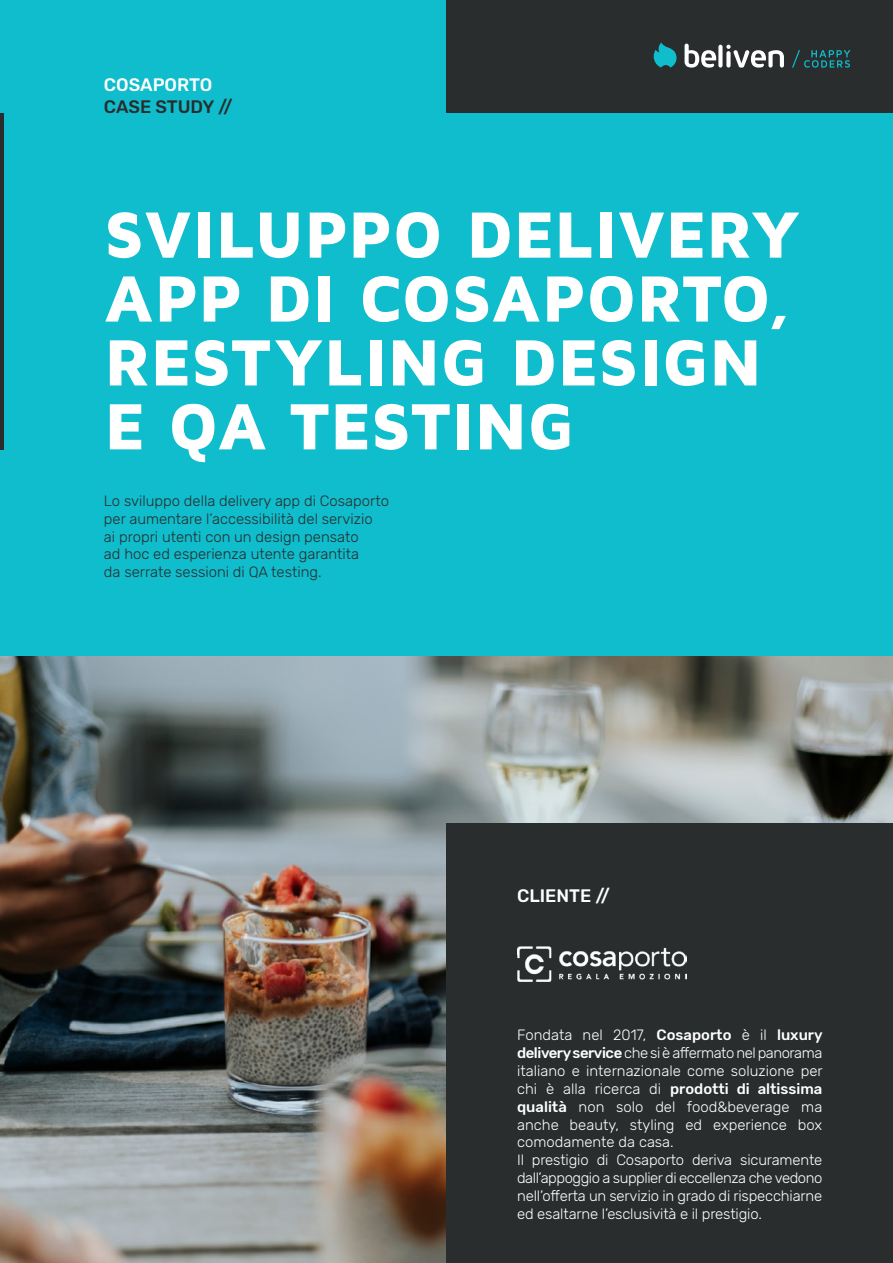
<style>
.page{position:relative;width:893px;height:1263px;background:#0fbdcc}
.page>*{position:absolute;margin:0;border:0;box-sizing:border-box;transform-origin:0 0}
.t1{font:900 67.65px/63.9px "Maven Pro";letter-spacing:-.005em;color:#fff}
.t2{font:500 18px "Rubik";color:#fff}
.t3{font:500 18px "Rubik";letter-spacing:-.01em;color:#292d2e}
.t4{font:300 14.85px/17.9px "Rubik";letter-spacing:-.01em;color:#fff}
.t5{font:300 14.85px/17.9px "Rubik";color:#292d2e}
.s1{font-weight:500}
</style>
<div class="page">
<div style="left:446px;top:0;width:447px;height:113px;background:#292d2e"></div>
<svg style="left:654px;top:43px;width:22px;height:25px"></svg>
<svg style="left:718px;top:45px;width:4px;height:23px"></svg>
<svg style="left:726px;top:45px;width:58px;height:23px"></svg>
<svg style="left:792px;top:50px;width:58px;height:18px"></svg>
<svg style="left:685px;top:44px;width:31px;height:24px"></svg>
<img style="left:0;top:656px;width:893px;height:607px">
<hr style="left:0;top:113px;width:4px;height:336px;background:#292d2e">
<div style="left:446px;top:823px;width:447px;height:440px;background:#292d2e"></div>
<img style="left:517px;top:947px;width:170px;height:34px">
<p class="t2" style="left:104px;top:74px;width:110px">COSAPORTO</p>
<p class="t3" style="left:104px;top:96px;width:130px">CASE STUDY //</p>
<h1 class="t1" style="left:104px;top:203px;width:698px">SVILUPPO DELIVERY<br>APP DI COSAPORTO,<br>RESTYLING DESIGN<br>E QA TESTING</h1>
<p class="t5" style="left:104px;top:492px;width:287px">Lo sviluppo della delivery app di Cosaporto per aumentare l’accessibilità del servizio<br>ai propri utenti con un design pensato<br>ad hoc ed esperienza utente garantita<br>da serrate sessioni di QA testing.</p>
<p class="t2" style="left:517px;top:885px;width:94px">CLIENTE //</p>
<p class="t4" style="left:517px;top:1026px;width:307px">Fondata nel 2017, <span class="s1">Cosaporto</span> è il <span class="s1">luxury delivery service</span> che si è affermato nel panorama italiano e internazionale come soluzione per chi è alla ricerca di <span class="s1">prodotti di altissima qualità</span> non solo del food&amp;beverage ma anche beauty, styling ed experience box comodamente da casa.<br>Il prestigio di Cosaporto deriva sicuramente dall’appoggio a supplier di eccellenza che vedono nell’offerta un servizio in grado di rispecchiarne ed esaltarne l’esclusività e il prestigio.</p>
</div>
